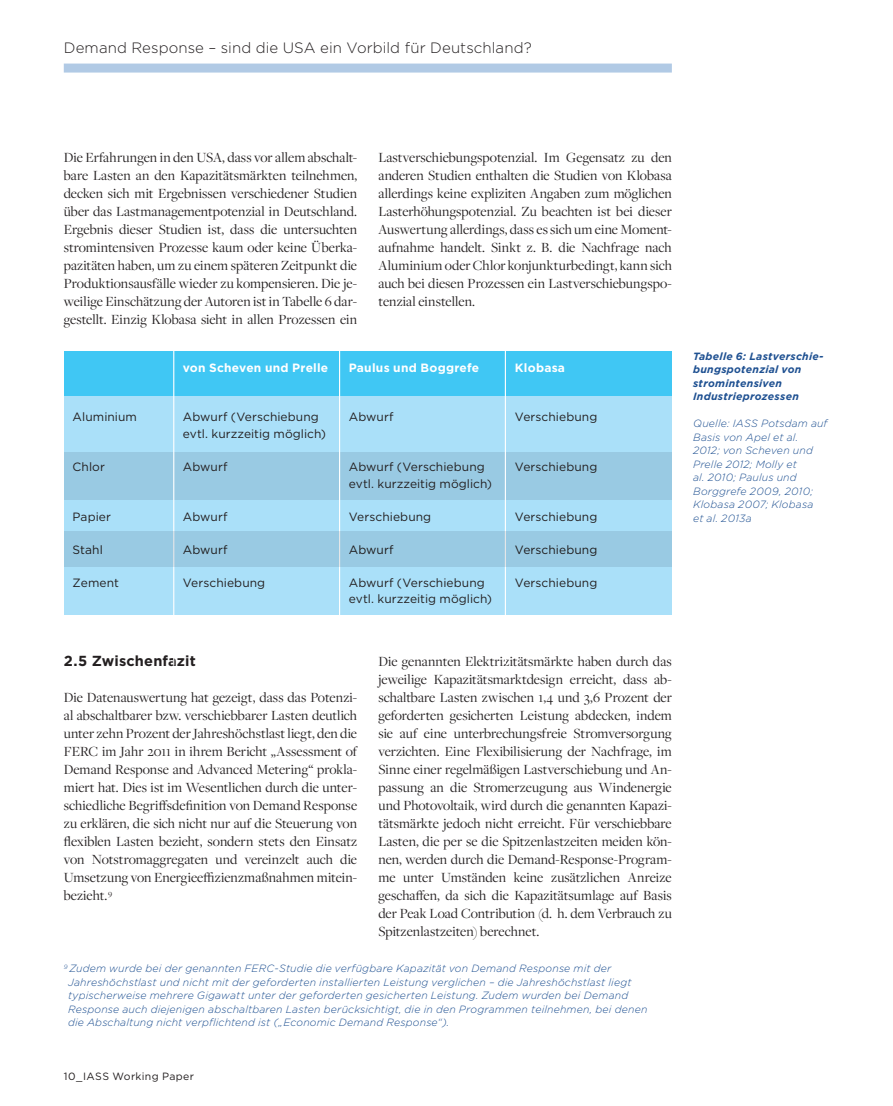
<style>
.page{position:relative;width:893px;height:1106px;background:#fff}
.page>*{position:absolute;margin:0;border:0;box-sizing:border-box;transform-origin:0 0}
.t1{font:300 15px "Gotham";letter-spacing:.005em;color:#231f20}
.t2{font:14.55px/18px "Freight Disp Pro";color:#231f20;text-align:justify}
.t3{font:700 14.55px "Gotham";letter-spacing:.01em;color:#231f20}
.t4{font:12px/16.5px "Gotham";letter-spacing:.005em;color:#231f20}
.t5{font:700 12px "Gotham";letter-spacing:.02em;color:#fff}
.t6{font:italic 300 10.5px/13.5px "Gotham";letter-spacing:.015em;color:#1e5091}
.t7{font:italic 700 10.5px/13.5px "Gotham";letter-spacing:.025em;color:#1e5091}
.t8{font:10.5px "Gotham";letter-spacing:.03em;color:#231f20}
</style>
<div class="page">
<div style="left:64px;top:64px;width:608px;height:9px;background:#b1cae5"></div>
<div style="left:64px;top:351px;width:607px;height:263px;background:#aae0f9"></div>
<div style="left:64px;top:452px;width:607px;height:48px;background:#99cae3"></div>
<div style="left:64px;top:351px;width:607px;height:45px;background:#40c7f4"></div>
<hr style="left:173px;top:349px;width:1px;height:316px;background:#fff">
<hr style="left:505px;top:349px;width:1px;height:315px;background:#fff">
<hr style="left:339px;top:347px;width:1px;height:321px;background:#fff">
<div style="left:64px;top:531px;width:607px;height:36px;background:#99cae3"></div>
<p class="t1" style="left:64px;top:39px;width:469px">Demand Response – sind die USA ein Vorbild für Deutschland?</p>
<p class="t2" style="left:64px;top:148px;width:295px">Die Erfahrungen in den USA, dass vor allem abschalt&shy;bare Lasten an den Kapazitätsmärkten teilnehmen, decken sich mit Ergebnissen verschiedener Studien über das Lastmanagementpotenzial in Deutschland.<br>Ergebnis dieser Studien ist, dass die untersuchten stromintensiven Prozesse kaum oder keine Überka&shy;pazitäten haben, um zu einem späteren Zeitpunkt die Produktionsausfälle wieder zu kompensieren. Die je&shy;weilige Einschätzung der Autoren ist in Tabelle 6 dar&shy;gestellt. Einzig Klobasa sieht in allen Prozessen ein</p>
<p class="t2" style="left:378px;top:148px;width:295px">Lastverschiebungspotenzial. Im Gegensatz zu den anderen Studien enthalten die Studien von Klobasa allerdings keine expliziten Angaben zum möglichen Lasterhöhungspotenzial. Zu beachten ist bei dieser Auswertung allerdings, dass es sich um eine Moment&shy;aufnahme handelt. Sinkt z. B. die Nachfrage nach Aluminium oder Chlor konjunkturbedingt, kann sich auch bei diesen Prozessen ein Lastverschiebungspo&shy;tenzial einstellen.</p>
<p class="t4" style="left:73px;top:409px;width:66px">Aluminium</p>
<p class="t4" style="left:73px;top:458px;width:34px">Chlor</p>
<p class="t4" style="left:73px;top:508px;width:40px">Papier</p>
<p class="t4" style="left:73px;top:541px;width:32px">Stahl</p>
<p class="t4" style="left:73px;top:574px;width:48px">Zement</p>
<p class="t5" style="left:183px;top:360px;width:147px">von Scheven und Prelle</p>
<p class="t4" style="left:183px;top:409px;width:145px">Abwurf (Verschiebung evtl. kurzzeitig möglich)</p>
<p class="t4" style="left:183px;top:458px;width:46px">Abwurf</p>
<p class="t4" style="left:183px;top:508px;width:46px">Abwurf</p>
<p class="t4" style="left:183px;top:541px;width:46px">Abwurf</p>
<p class="t4" style="left:183px;top:574px;width:84px">Verschiebung</p>
<p class="t5" style="left:349px;top:360px;width:132px">Paulus und Boggrefe</p>
<p class="t4" style="left:349px;top:409px;width:46px">Abwurf</p>
<p class="t4" style="left:349px;top:458px;width:145px">Abwurf (Verschiebung evtl. kurzzeitig möglich)</p>
<p class="t4" style="left:349px;top:508px;width:84px">Verschiebung</p>
<p class="t4" style="left:349px;top:541px;width:46px">Abwurf</p>
<p class="t4" style="left:349px;top:574px;width:145px">Abwurf (Verschiebung evtl. kurzzeitig möglich)</p>
<p class="t5" style="left:515px;top:360px;width:52px">Klobasa</p>
<p class="t4" style="left:515px;top:409px;width:84px">Verschiebung</p>
<p class="t4" style="left:515px;top:458px;width:84px">Verschiebung</p>
<p class="t4" style="left:515px;top:508px;width:84px">Verschiebung</p>
<p class="t4" style="left:515px;top:541px;width:84px">Verschiebung</p>
<p class="t4" style="left:515px;top:574px;width:84px">Verschiebung</p>
<p class="t3" style="left:64px;top:651px;width:134px">2.5 Zwischenfazit</p>
<p class="t2" style="left:64px;top:688px;width:295px">Die Datenauswertung hat gezeigt, dass das Potenzi&shy;al abschaltbarer bzw. verschiebbarer Lasten deutlich unter zehn Prozent der Jahreshöchstlast liegt, den die FERC im Jahr 2011 in ihrem Bericht „Assessment of Demand Response and Advanced Metering“ prokla&shy;miert hat. Dies ist im Wesentlichen durch die unter&shy;schiedliche Begriffsdefinition von Demand Response zu erklären, die sich nicht nur auf die Steuerung von flexiblen Lasten bezieht, sondern stets den Einsatz von Notstromaggregaten und vereinzelt auch die Umsetzung von Energieeffizienzmaßnahmen mitein&shy;bezieht. <sup>9</sup></p>
<p class="t2" style="left:378px;top:652px;width:295px">Die genannten Elektrizitätsmärkte haben durch das jeweilige Kapazitätsmarktdesign erreicht, dass ab&shy;schaltbare Lasten zwischen 1,4 und 3,6 Prozent der geforderten gesicherten Leistung abdecken, indem sie auf eine unterbrechungsfreie Stromversorgung verzichten. Eine Flexibilisierung der Nachfrage, im Sinne einer regelmäßigen Lastverschiebung und An&shy;passung an die Stromerzeugung aus Windenergie und Photovoltaik, wird durch die genannten Kapazi&shy;tätsmärkte jedoch nicht erreicht. Für verschiebbare Lasten, die per se die Spitzenlastzeiten meiden kön&shy;nen, werden durch die Demand-Response-Program&shy;me unter Umständen keine zusätzlichen Anreize geschaffen, da sich die Kapazitätsumlage auf Basis der Peak Load Contribution (d. h. dem Verbrauch zu Spitzenlastzeiten) berechnet.</p>
<p class="t6" style="left:68px;top:961px;width:581px;text-indent:-4px"><sup>9</sup> Zudem wurde bei der genannten FERC-Studie die verfügbare Kapazität von Demand Response mit der Jahreshöchstlast und nicht mit der geforderten installierten Leistung verglichen – die Jahreshöchstlast liegt typischerweise mehrere Gigawatt unter der geforderten gesicherten Leistung. Zudem wurden bei Demand Response auch diejenigen abschaltbaren Lasten berücksichtigt, die in den Programmen teilnehmen, bei denen die Abschaltung nicht verpflichtend ist („Economic Demand Response“).</p>
<p class="t8" style="left:64px;top:1070px;width:132px">10_IASS Working Paper</p>
<p class="t7" style="left:693px;top:349px;width:132px">Tabelle 6: Lastverschie&shy;bungspotenzial von stromintensiven<br>Industrieprozessen</p>
<p class="t6" style="left:693px;top:416px;width:136px">Quelle: IASS Potsdam auf<br>Basis von Apel et al.<br>2012; von Scheven und<br>Prelle 2012; Molly et<br>al. 2010; Paulus und<br>Borggrefe 2009, 2010;<br>Klobasa 2007; Klobasa<br>et al. 2013a</p>
</div>
